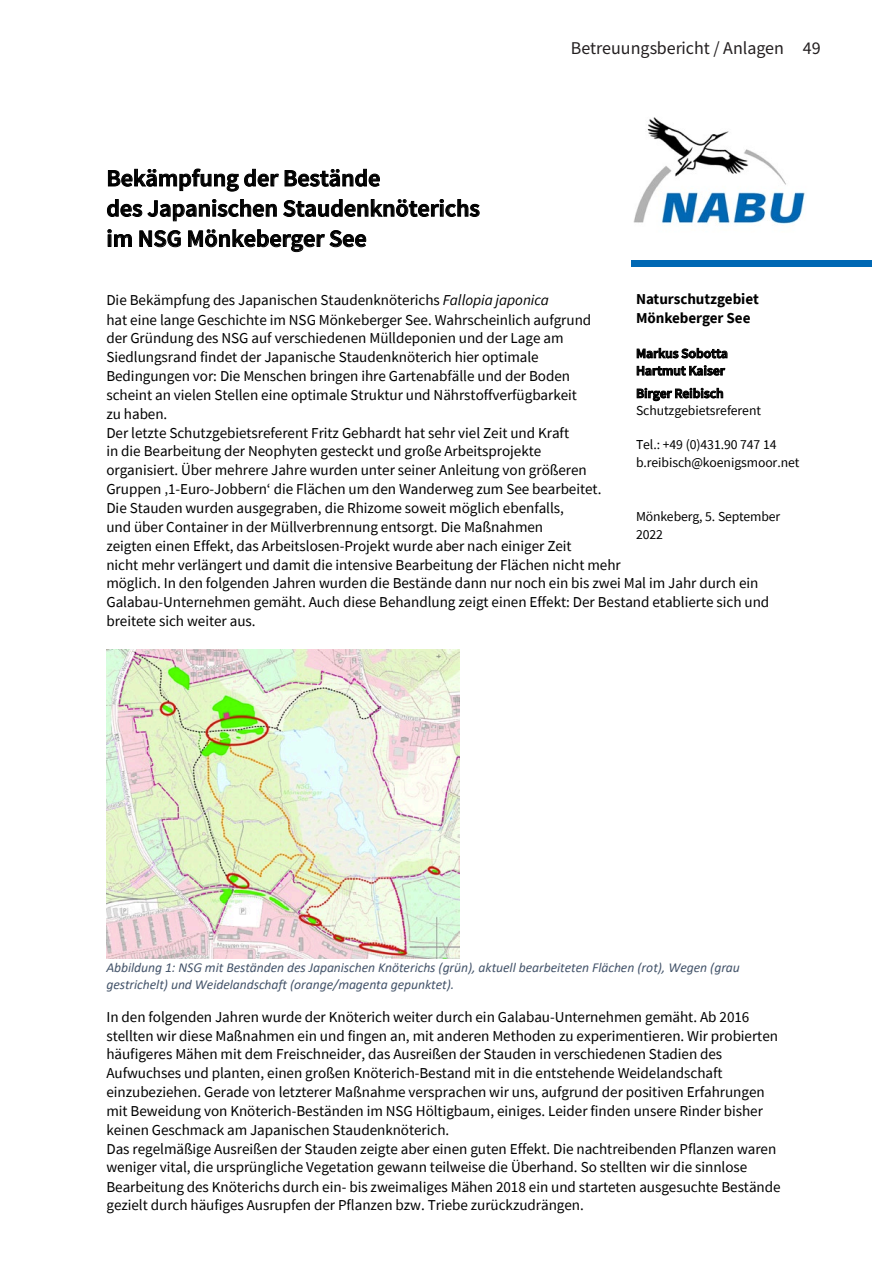
<style>
.page{position:relative;width:893px;height:1263px;background:#fff}
.page>*{position:absolute;margin:0;border:0;box-sizing:border-box;transform-origin:0 0}
.t1{font:600 23.7px/30.3px "Source Sans Pro";color:#000}
.t2{font:18px "Source Sans Variable";letter-spacing:.02em;color:#231f20}
.t3{font:15.15px/18.9px "Source Sans Pro";letter-spacing:-.005em;color:#000}
.t4{font:700 15.15px/18.8px "Source Sans Pro";letter-spacing:-.005em;color:#000}
.t5{font:italic 13.65px/16.5px "Calibri";letter-spacing:-.005em;color:#44546a}
.t6{font:13.65px/18px "Source Sans Pro";letter-spacing:-.005em;color:#000}
.t7{font:600 13.35px/17.2px "Source Sans Pro";letter-spacing:-.005em;color:#000}
.s1{font-style:italic}
</style>
<div class="page">
<img style="left:633px;top:117px;width:172px;height:107px">
<img style="left:631px;top:261px;width:240px;height:6px">
<img style="left:106px;top:649px;width:353px;height:310px">
<p class="t1" style="left:106px;top:163px;width:375px">Bekämpfung der Bestände<br>des Japanischen Staudenknöterichs im NSG Mönkeberger See</p>
<p class="t2" style="left:571px;top:37px;width:251px">Betreuungsbericht / Anlagen 49</p>
<p class="t4" style="left:636px;top:289px;width:124px">Naturschutzgebiet<br>Mönkeberger See</p>
<p class="t7" style="left:636px;top:345px;width:93px">Markus Sobotta<br>Hartmut Kaiser</p>
<p class="t7" style="left:636px;top:385px;width:89px">Birger Reibisch</p>
<p class="t6" style="left:636px;top:401px;width:127px">Schutzgebietsreferent</p>
<p class="t6" style="left:636px;top:435px;width:165px">Tel.: +49 (0)431.90 747 14 b.reibisch@koenigsmoor.net</p>
<p class="t3" style="left:106px;top:291px;width:664px">Die Bekämpfung des Japanischen Staudenknöterichs <span class="s1">Fallopia japonica<br></span>hat eine lange Geschichte im NSG Mönkeberger See. Wahrscheinlich aufgrund<br>der Gründung des NSG auf verschiedenen Mülldeponien und der Lage am<br>Siedlungsrand findet der Japanische Staudenknöterich hier optimale<br>Bedingungen vor: Die Menschen bringen ihre Gartenabfälle und der Boden<br>scheint an vielen Stellen eine optimale Struktur und Nährstoffverfügbarkeit<br>zu haben.<br>Der letzte Schutzgebietsreferent Fritz Gebhardt hat sehr viel Zeit und Kraft<br>in die Bearbeitung der Neophyten gesteckt und große Arbeitsprojekte<br>organisiert. Über mehrere Jahre wurden unter seiner Anleitung von größeren<br>Gruppen ‚1-Euro-Jobbern‘ die Flächen um den Wanderweg zum See bearbeitet.<br>Die Stauden wurden ausgegraben, die Rhizome soweit möglich ebenfalls,<br>und über Container in der Müllverbrennung entsorgt. Die Maßnahmen<br>zeigten einen Effekt, das Arbeitslosen-Projekt wurde aber nach einiger Zeit<br>nicht mehr verlängert und damit die intensive Bearbeitung der Flächen nicht mehr<br>möglich. In den folgenden Jahren wurden die Bestände dann nur noch ein bis zwei Mal im Jahr durch ein Galabau-Unternehmen gemäht. Auch diese Behandlung zeigt einen Effekt: Der Bestand etablierte sich und breitete sich weiter aus.</p>
<p class="t6" style="left:636px;top:507px;width:146px">Mönkeberg, 5. September<br>2022</p>
<p class="t5" style="left:106px;top:958px;width:635px">Abbildung 1: NSG mit Beständen des Japanischen Knöterichs (grün), aktuell bearbeiteten Flächen (rot), Wegen (grau gestrichelt) und Weidelandschaft (orange/magenta gepunktet).</p>
<p class="t3" style="left:106px;top:1007px;width:676px">In den folgenden Jahren wurde der Knöterich weiter durch ein Galabau-Unternehmen gemäht. Ab 2016 stellten wir diese Maßnahmen ein und fingen an, mit anderen Methoden zu experimentieren. Wir probierten häufigeres Mähen mit dem Freischneider, das Ausreißen der Stauden in verschiedenen Stadien des Aufwuchses und planten, einen großen Knöterich-Bestand mit in die entstehende Weidelandschaft einzubeziehen. Gerade von letzterer Maßnahme versprachen wir uns, aufgrund der positiven Erfahrungen mit Beweidung von Knöterich-Beständen im NSG Höltigbaum, einiges. Leider finden unsere Rinder bisher keinen Geschmack am Japanischen Staudenknöterich.<br>Das regelmäßige Ausreißen der Stauden zeigte aber einen guten Effekt. Die nachtreibenden Pflanzen waren weniger vital, die ursprüngliche Vegetation gewann teilweise die Überhand. So stellten wir die sinnlose Bearbeitung des Knöterichs durch ein- bis zweimaliges Mähen 2018 ein und starteten ausgesuchte Bestände gezielt durch häufiges Ausrupfen der Pflanzen bzw. Triebe zurückzudrängen.</p>
</div>
